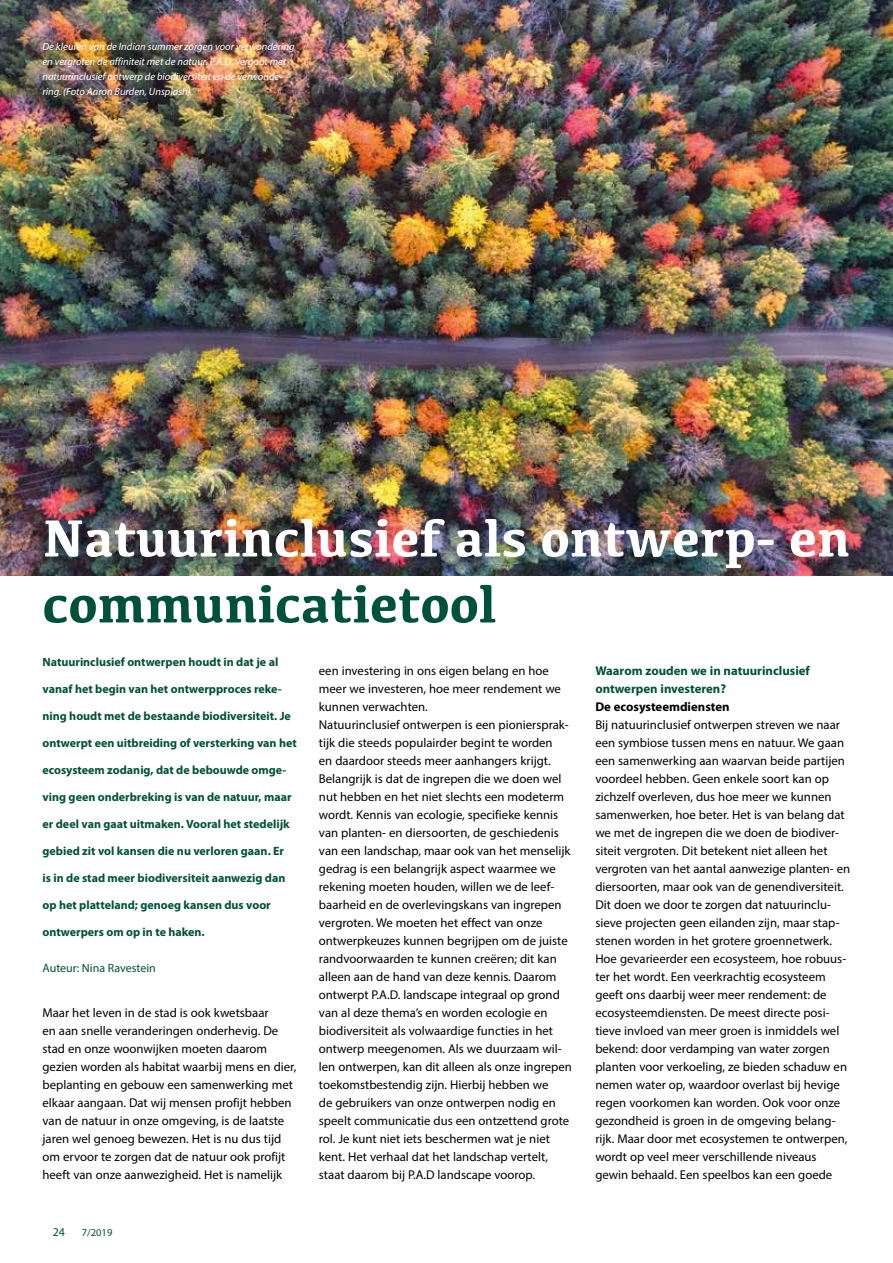
<style>
.page{position:relative;width:893px;height:1263px;background:#fff}
.page>*{position:absolute;margin:0;border:0;box-sizing:border-box;transform-origin:0 0}
.t1{font:700 54px "Kefa";color:#fff}
.t2{font:700 54px "Kefa";color:#005139}
.t3{font:12.75px/18px "Myriad Pro";color:#000}
.t4{font:700 12.75px/18px "Myriad Pro";color:#005139}
.t5{font:700 12.75px "Myriad Pro";color:#000}
.t6{font:700 12px "Myriad Pro";color:#005139}
.t7{font:12px "Myriad Pro";color:#005139}
.t8{font:italic 10.5px/15px "Myriad Pro";color:#fff}
.t9{font:10.5px "Myriad Pro";color:#005139}
</style>
<div class="page">
<img style="left:0;top:0;width:893px;height:575px">
<p class="t8" style="left:42px;top:39px;width:254px">De kleuren van de Indian summer zorgen voor verwondering en vergroten de affiniteit met de natuur. P.A.D. vergoot met natuurinclusief ontwerp de biodiversiteit en de verwonde&shy;ring. (Foto Aaron Burden, Unsplash)</p>
<h1 class="t1" style="left:43px;top:502px;width:809px">Natuurinclusief als ontwerp- en</h1>
<h1 class="t2" style="left:43px;top:568px;width:455px">communicatietool</h1>
<p class="t6" style="left:43px;top:654px;width:237px">Natuurinclusief ontwerpen houdt in dat je al</p>
<p class="t6" style="left:43px;top:681px;width:241px">vanaf het begin van het ontwerpproces reke-</p>
<p class="t6" style="left:43px;top:708px;width:250px">ning houdt met de bestaande biodiversiteit. Je</p>
<p class="t6" style="left:43px;top:735px;width:256px">ontwerpt een uitbreiding of versterking van het</p>
<p class="t6" style="left:43px;top:762px;width:245px">ecosysteem zodanig, dat de bebouwde omge-</p>
<p class="t6" style="left:43px;top:789px;width:251px">ving geen onderbreking is van de natuur, maar</p>
<p class="t6" style="left:43px;top:816px;width:249px">er deel van gaat uitmaken. Vooral het stedelijk</p>
<p class="t6" style="left:43px;top:843px;width:243px">gebied zit vol kansen die nu verloren gaan. Er</p>
<p class="t6" style="left:43px;top:870px;width:244px">is in de stad meer biodiversiteit aanwezig dan</p>
<p class="t6" style="left:43px;top:897px;width:230px">op het platteland; genoeg kansen dus voor</p>
<p class="t6" style="left:43px;top:924px;width:164px">ontwerpers om op in te haken.</p>
<p class="t7" style="left:43px;top:961px;width:115px">Auteur: Nina Ravestein</p>
<p class="t3" style="left:43px;top:1004px;width:255px">Maar het leven in de stad is ook kwetsbaar<br>en aan snelle veranderingen onderhevig. De stad en onze woonwijken moeten daarom gezien worden als habitat waarbij mens en dier, beplanting en gebouw een samenwerking met elkaar aangaan. Dat wij mensen profijt hebben van de natuur in onze omgeving, is de laatste jaren wel genoeg bewezen. Het is nu dus tijd om ervoor te zorgen dat de natuur ook profijt heeft van onze aanwezigheid. Het is namelijk</p>
<p class="t7" style="left:53px;top:1224px;width:14px">24</p>
<p class="t9" style="left:82px;top:1226px;width:32px">7/2019</p>
<p class="t3" style="left:319px;top:662px;width:254px">een investering in ons eigen belang en hoe meer we investeren, hoe meer rendement we kunnen verwachten.<br>Natuurinclusief ontwerpen is een pioniersprak&shy;tijk die steeds populairder begint te worden<br>en daardoor steeds meer aanhangers krijgt.<br>Belangrijk is dat de ingrepen die we doen wel nut hebben en het niet slechts een modeterm wordt. Kennis van ecologie, specifieke kennis van planten- en diersoorten, de geschiedenis van een landschap, maar ook van het menselijk gedrag is een belangrijk aspect waarmee we rekening moeten houden, willen we de leef&shy;baarheid en de overlevingskans van ingrepen vergroten. We moeten het effect van onze ontwerpkeuzes kunnen begrijpen om de juiste randvoorwaarden te kunnen creëren; dit kan alleen aan de hand van deze kennis. Daarom ontwerpt P.A.D. landscape integraal op grond van al deze thema’s en worden ecologie en biodiversiteit als volwaardige functies in het ontwerp meegenomen. Als we duurzaam wil&shy;len ontwerpen, kan dit alleen als onze ingrepen toekomstbestendig zijn. Hierbij hebben we<br>de gebruikers van onze ontwerpen nodig en speelt communicatie dus een ontzettend grote rol. Je kunt niet iets beschermen wat je niet kent. Het verhaal dat het landschap vertelt, staat daarom bij P.A.D landscape voorop.</p>
<p class="t4" style="left:595px;top:661px;width:216px">Waarom zouden we in natuurinclusief ontwerpen investeren?</p>
<p class="t5" style="left:595px;top:699px;width:136px">De ecosysteemdiensten</p>
<p class="t3" style="left:595px;top:716px;width:256px">Bij natuurinclusief ontwerpen streven we naar een symbiose tussen mens en natuur. We gaan een samenwerking aan waarvan beide partijen voordeel hebben. Geen enkele soort kan op zichzelf overleven, dus hoe meer we kunnen samenwerken, hoe beter. Het is van belang dat we met de ingrepen die we doen de biodiver&shy;siteit vergroten. Dit betekent niet alleen het vergroten van het aantal aanwezige planten- en diersoorten, maar ook van de genendiversiteit.<br>Dit doen we door te zorgen dat natuurinclu&shy;sieve projecten geen eilanden zijn, maar stap&shy;stenen worden in het grotere groennetwerk.<br>Hoe gevarieerder een ecosysteem, hoe robuus&shy;ter het wordt. Een veerkrachtig ecosysteem geeft ons daarbij weer meer rendement: de ecosysteemdiensten. De meest directe posi&shy;tieve invloed van meer groen is inmiddels wel bekend: door verdamping van water zorgen planten voor verkoeling, ze bieden schaduw en nemen water op, waardoor overlast bij hevige regen voorkomen kan worden. Ook voor onze gezondheid is groen in de omgeving belang&shy;rijk. Maar door met ecosystemen te ontwerpen, wordt op veel meer verschillende niveaus gewin behaald. Een speelbos kan een goede</p>
</div>
